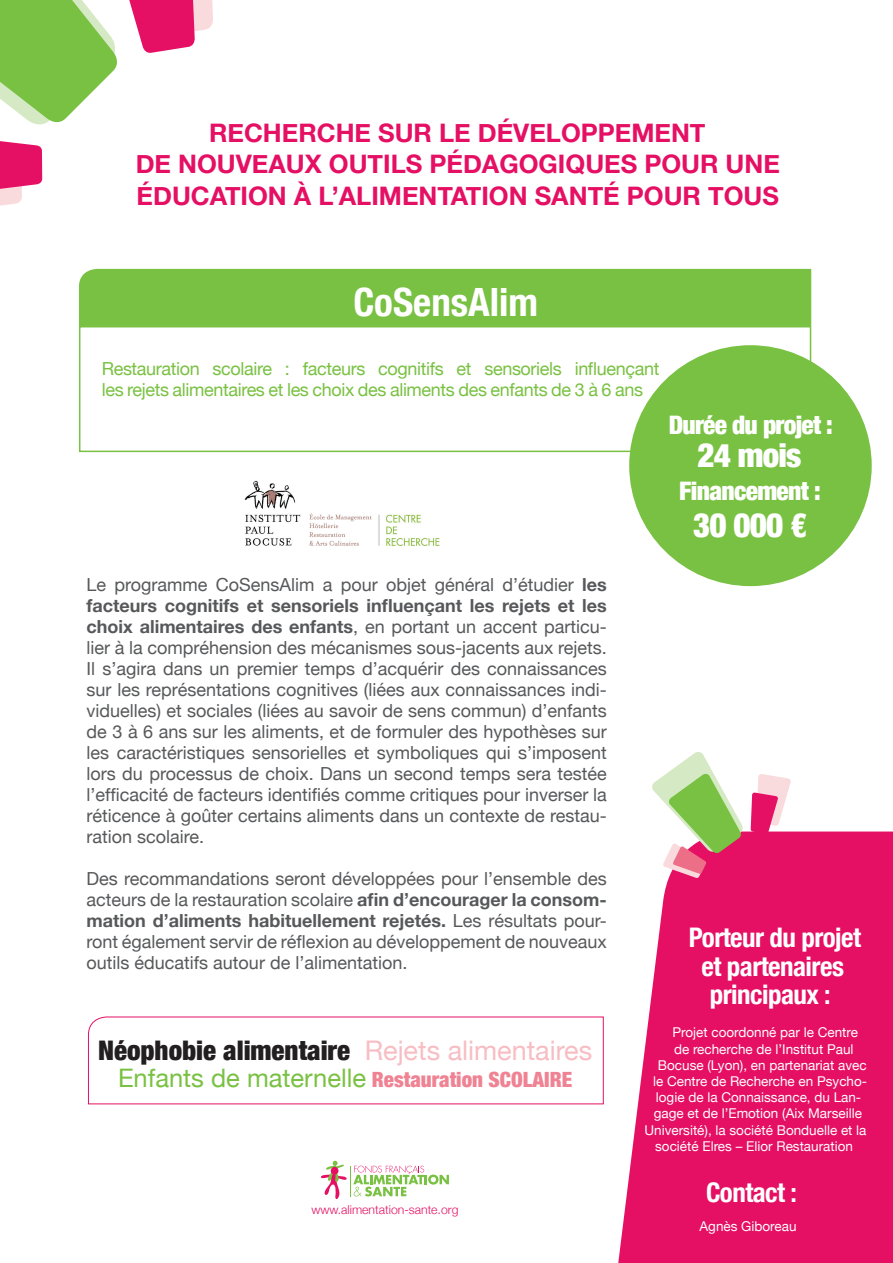
<style>
.page{position:relative;width:893px;height:1263px;background:#fff}
.page>*{position:absolute;margin:0;border:0;box-sizing:border-box;transform-origin:0 0}
.t1{font:700 condensed 39px "Helvetica Neue";color:#fff}
.t2{font:900 condensed 33px "Helvetica Neue";letter-spacing:-.025em;color:#fff}
.Texte_rondencadré{font:700 condensed 27px/28.5px "Helvetica Neue";letter-spacing:-.02em;color:#fff;text-align:center}
.t3{font:900 condensed 27px "Helvetica Neue";color:#231f20}
.t4{font:700 25.5px/31.5px "Helvetica Neue";color:#e50f63;text-align:center}
.t5{font:900 condensed 25.5px "Helvetica Neue";letter-spacing:-.03em;color:#fff}
.t6{font:900 condensed 21px "Helvetica Neue";color:#ef8394}
.t7{font:18px/21px "Helvetica Neue";color:#57585a;text-align:justify}
.t8{font:18px/21px "Helvetica Neue";letter-spacing:-.02em;color:#79c142}
.Texte_rondencadré-2{font:13.5px "Helvetica Neue";color:#fff}
.t9{font:300 12.15px "Helvetica Neue";color:#e50f63}
.s1{font-weight:700}
.s2{font-weight:400;font-stretch:normal;color:#f7bdc3}
.s3{font-weight:400;font-stretch:normal;font-size:25.5px;color:#79c142}
</style>
<div class="page">
<hr style="left:350px;top:1166px;width:1px;height:30px;background:#79c142">
<svg style="left:321px;top:1160px;width:26px;height:39px"></svg>
<svg style="left:353px;top:1165px;width:96px;height:31px"></svg>
<svg style="left:618px;top:831px;width:275px;height:432px;background:#e72571"></svg>
<svg style="left:0;top:0;width:213px;height:125px"></svg>
<svg style="left:0;top:141px;width:42px;height:65px"></svg>
<svg style="left:751px;top:774px;width:40px;height:60px"></svg>
<svg style="left:651px;top:752px;width:92px;height:126px"></svg>
<div style="left:79px;top:326px;width:732px;height:126px;border:2px solid #79c142"></div>
<div style="left:79px;top:269px;width:732px;height:57px;background:#79c142"></div>
<img style="left:244px;top:480px;width:196px;height:66px">
<div style="left:629px;top:345px;width:243px;height:241px;background:#79c142;border-radius:50%"></div>
<svg style="left:88px;top:1016px;width:516px;height:88px"></svg>
<p class="t4" style="left:136px;top:116px;width:646px">RECHERCHE SUR LE DÉVELOPPEMENT<br>DE NOUVEAUX OUTILS PÉDAGOGIQUES POUR UNE<br>ÉDUCATION À L’ALIMENTATION SANTÉ POUR TOUS</p>
<p class="t1" style="left:353px;top:279px;width:186px">CoSensAlim</p>
<p class="t8" style="left:102px;top:358px;width:559px">Restauration scolaire : facteurs cognitifs et sensoriels influençant les rejets alimentaires et les choix des aliments des enfants de 3 à 6 ans</p>
<p class="t5" style="left:669px;top:410px;width:166px">Durée du projet :</p>
<p class="t2" style="left:698px;top:435px;width:105px">24 mois</p>
<p class="t5" style="left:679px;top:475px;width:143px">Financement :</p>
<p class="t2" style="left:693px;top:505px;width:116px">30 000 €</p>
<p class="t7" style="left:87px;top:574px;width:522px">Le programme CoSensAlim a pour objet général d’étudier <span class="s1">les facteurs cognitifs et sensoriels influençant les rejets et les choix alimentaires des enfants</span>, en portant un accent particu&shy;lier à la compréhension des mécanismes sous-jacents aux rejets.<br>Il s’agira dans un premier temps d’acquérir des connaissances sur les représentations cognitives (liées aux connaissances indi&shy;viduelles) et sociales (liées au savoir de sens commun) d’enfants de 3 à 6 ans sur les aliments, et de formuler des hypothèses sur les caractéristiques sensorielles et symboliques qui s’imposent lors du processus de choix. Dans un second temps sera testée l’efficacité de facteurs identifiés comme critiques pour inverser la réticence à goûter certains aliments dans un contexte de restau&shy;ration scolaire.</p>
<p class="t7" style="left:87px;top:868px;width:522px">Des recommandations seront développées pour l’ensemble des acteurs de la restauration scolaire <span class="s1">afin d’encourager la consom&shy;mation d’aliments habituellement rejetés.</span> Les résultats pour&shy;ront également servir de réflexion au développement de nouveaux outils éducatifs autour de l’alimentation.</p>
<p class="t3" style="left:98px;top:1034px;width:496px">Néophobie alimentaire <span class="s2">Rejets alimentaires</span></p>
<p class="t6" style="left:118px;top:1067px;width:456px"><span class="s3">Enfants de maternelle</span> Restauration SCOLAIRE</p>
<p class="t9" style="left:311px;top:1202px;width:149px">www.alimentation-sante.org</p>
<p class="Texte_rondencadré" style="left:689px;top:923px;width:174px">Porteur du projet et partenaires principaux :</p>
<p class="Texte_rondencadré-2" style="left:672px;top:1025px;width:187px">Projet coordonné par le Centre</p>
<p class="Texte_rondencadré-2" style="left:674px;top:1041px;width:181px">de recherche de l’Institut Paul</p>
<p class="Texte_rondencadré-2" style="left:658px;top:1057px;width:210px">Bocuse (Lyon), en partenariat avec</p>
<p class="Texte_rondencadré-2" style="left:653px;top:1073px;width:216px">le Centre de Recherche en Psycho-</p>
<p class="Texte_rondencadré-2" style="left:656px;top:1089px;width:207px">logie de la Connaissance, du Lan-</p>
<p class="Texte_rondencadré-2" style="left:654px;top:1106px;width:210px">gage et de l’Emotion (Aix Marseille</p>
<p class="Texte_rondencadré-2" style="left:644px;top:1122px;width:224px">Université), la société Bonduelle et la</p>
<p class="Texte_rondencadré-2" style="left:655px;top:1138px;width:199px">société Elres – Elior Restauration</p>
<p class="Texte_rondencadré" style="left:706px;top:1178px;width:93px">Contact :</p>
<p class="Texte_rondencadré-2" style="left:699px;top:1218px;width:99px">Agnès Giboreau</p>
</div>
